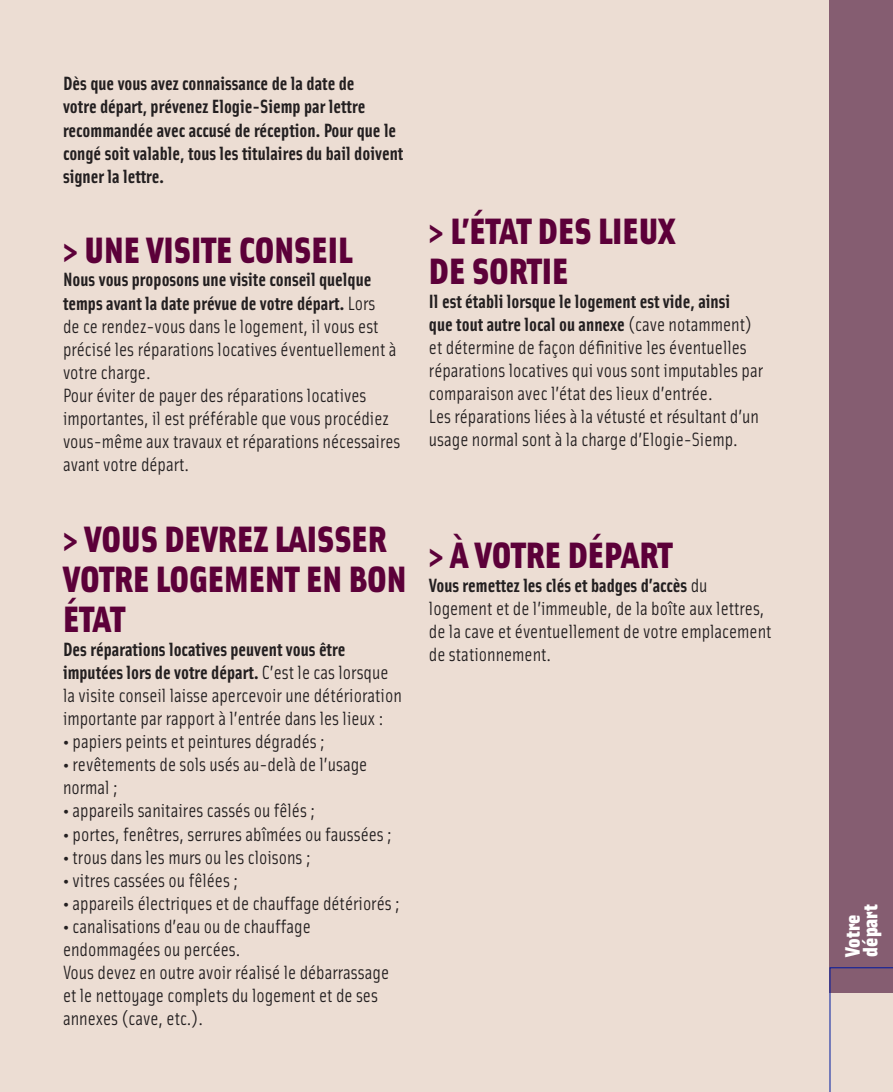
<style>
.page{position:relative;width:893px;height:1092px;background:#fff}
.page>*{position:absolute;margin:0;border:0;box-sizing:border-box;transform-origin:0 0}
.t1{font:900 36.75px/40.2px "Solex";color:#5c0039}
.t2{font:900 21px "Solex";color:#fff}
.t3{font:19.25px/23.1px "Solex";color:#231f20}
.t4{font:700 19.25px/23.1px "Solex";color:#231f20}
.s1{font-weight:700}
</style>
<div class="page">
<div style="left:0;top:0;width:830px;height:1091px;background:#ecddd3"></div>
<div style="left:830px;top:0;width:63px;height:992px;background:#855d71"></div>
<svg style="left:829px;top:967px;width:64px;height:124px"></svg>
<p class="t4" style="left:63px;top:71px;width:342px">Dès que vous avez connaissance de la date de<br>votre départ, prévenez Elogie-Siemp par lettre recommandée avec accusé de réception. Pour que le congé soit valable, tous les titulaires du bail doivent signer la lettre.</p>
<p class="t1" style="left:63px;top:228px;width:291px">&gt; UNE VISITE CONSEIL</p>
<p class="t3" style="left:63px;top:267px;width:335px"><span class="s1">Nous vous proposons une visite conseil quelque temps avant la date prévue de votre départ.</span> Lors de ce rendez-vous dans le logement, il vous est précisé les réparations locatives éventuellement à votre charge.</p>
<p class="t3" style="left:63px;top:383px;width:339px">Pour éviter de payer des réparations locatives importantes, il est préférable que vous procédiez vous-même aux travaux et réparations nécessaires avant votre départ.</p>
<p class="t1" style="left:63px;top:516px;width:345px">&gt; VOUS DEVREZ LAISSER<br>VOTRE LOGEMENT EN BON<br>ÉTAT</p>
<p class="t3" style="left:63px;top:636px;width:340px"><span class="s1">Des réparations locatives peuvent vous être imputées lors de votre départ.</span> C’est le cas lorsque la visite conseil laisse apercevoir une détérioration importante par rapport à l’entrée dans les lieux :</p>
<p class="t3" style="left:63px;top:729px;width:263px"><span class="s1">•</span> papiers peints et peintures dégradés ;</p>
<p class="t3" style="left:63px;top:752px;width:306px"><span class="s1">•</span> revêtements de sols usés au-delà de l’usage normal ;</p>
<p class="t3" style="left:63px;top:798px;width:254px"><span class="s1">•</span> appareils sanitaires cassés ou fêlés ;</p>
<p class="t3" style="left:63px;top:821px;width:330px"><span class="s1">•</span> portes, fenêtres, serrures abîmées ou faussées ;</p>
<p class="t3" style="left:63px;top:844px;width:249px"><span class="s1">•</span> trous dans les murs ou les cloisons ;</p>
<p class="t3" style="left:63px;top:867px;width:177px"><span class="s1">•</span> vitres cassées ou fêlées ;</p>
<p class="t3" style="left:63px;top:890px;width:338px"><span class="s1">•</span> appareils électriques et de chauffage détériorés ;</p>
<p class="t3" style="left:63px;top:913px;width:249px"><span class="s1">•</span> canalisations d’eau ou de chauffage endommagées ou percées.</p>
<p class="t3" style="left:63px;top:960px;width:328px">Vous devez en outre avoir réalisé le débarrassage et le nettoyage complets du logement et de ses annexes (cave, etc.).</p>
<p class="t1" style="left:429px;top:209px;width:248px">&gt; L’ÉTAT DES LIEUX</p>
<p class="t1" style="left:429px;top:249px;width:141px">DE SORTIE</p>
<p class="t3" style="left:429px;top:288px;width:336px"><span class="s1">Il est établi lorsque le logement est vide, ainsi<br>que tout autre local ou annexe</span> (cave notamment) et détermine de façon définitive les éventuelles réparations locatives qui vous sont imputables par comparaison avec l’état des lieux d’entrée.</p>
<p class="t3" style="left:429px;top:404px;width:332px">Les réparations liées à la vétusté et résultant d’un usage normal sont à la charge d’Elogie-Siemp.</p>
<p class="t1" style="left:429px;top:533px;width:245px">&gt; À VOTRE DÉPART</p>
<p class="t3" style="left:429px;top:572px;width:344px"><span class="s1">Vous remettez les clés et badges d’accès</span> du logement et de l’immeuble, de la boîte aux lettres, de la cave et éventuellement de votre emplacement de stationnement.</p>
<p class="t2" style="left:838px;top:956px;width:44px;rotate:-90deg">Votre</p>
<p class="t2" style="left:855px;top:956px;width:54px;rotate:-90deg">départ</p>
</div>
